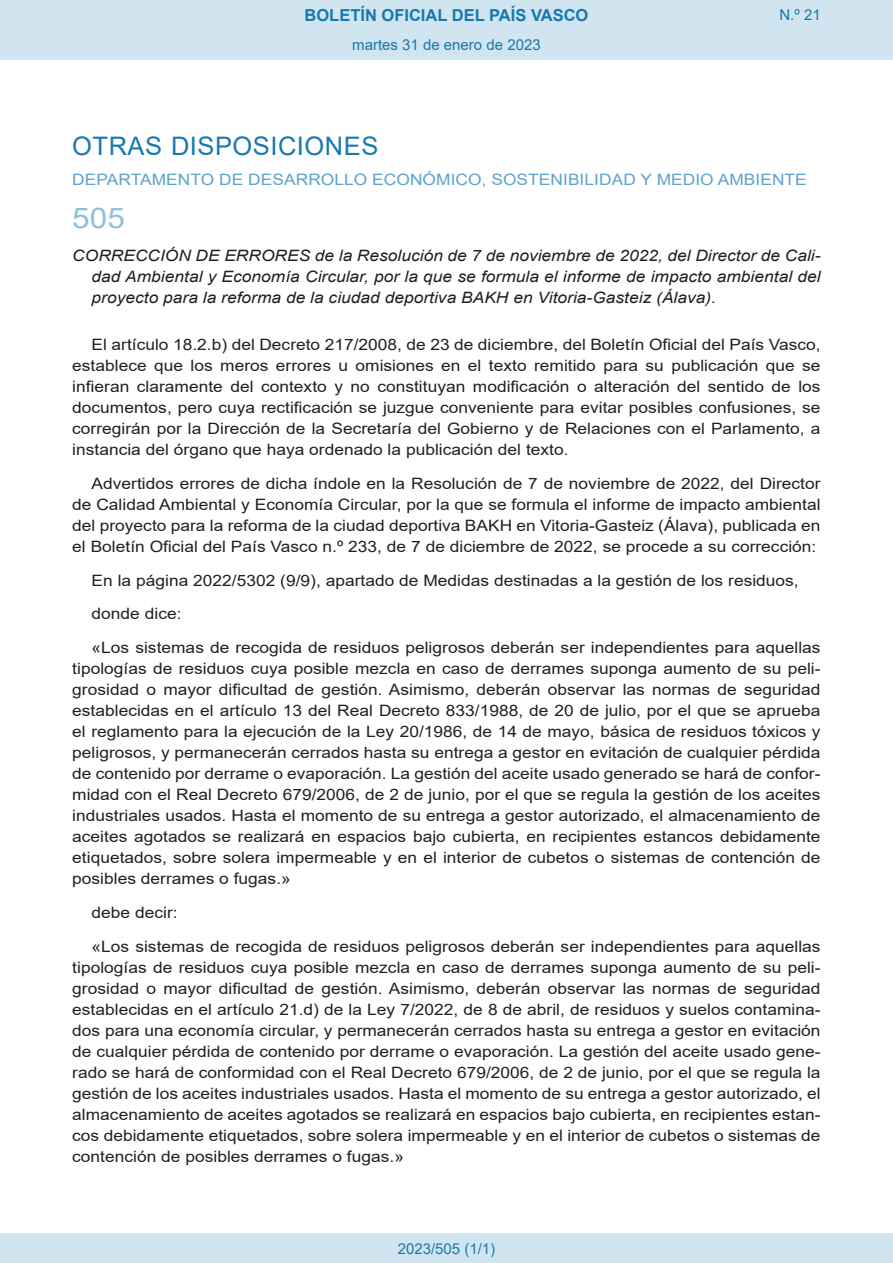
<style>
.page{position:relative;width:893px;height:1263px;background:#fff}
.page>*{position:absolute;margin:0;border:0;box-sizing:border-box;transform-origin:0 0}
.BOPVOrden{font:28.5px "Arial";color:#90c0db;scale:1.11 1}
.BOPVSeccion{font:25.5px "Arial";letter-spacing:.02em;color:#1879ad}
.t1{font:700 16.5px "Arial";color:#1879ad}
.BOPVDetalle{font:15.6px/21px "Arial";color:#231f20;text-align:justify;scale:1.11 1}
.BOPVTitulo{font:italic 15.6px/21px "Arial";color:#231f20;text-align:justify;scale:1.11 1}
.BOPVOrganismo{font:15.6px "Arial";letter-spacing:.005em;color:#5ea4ca;scale:1.11 1}
.Paginacion_Centro{font:15px "Arial";color:#1879ad}
</style>
<div class="page">
<div style="left:0;top:0;width:893px;height:60px;background:#d0e5f0"></div>
<div style="left:0;top:1233px;width:893px;height:30px;background:#d0e5f0"></div>
<p class="t1" style="left:305px;top:3px;width:285px">BOLETÍN OFICIAL DEL PAÍS VASCO</p>
<p class="Paginacion_Centro" style="left:352px;top:35px;width:190px">martes 31 de enero de 2023</p>
<p class="Paginacion_Centro" style="left:779px;top:5px;width:43px">N.º 21</p>
<p class="BOPVSeccion" style="left:72px;top:128px;width:308px">OTRAS DISPOSICIONES</p>
<p class="BOPVOrganismo" style="left:72px;top:169px;width:663px">DEPARTAMENTO DE DESARROLLO ECONÓMICO, SOSTENIBILIDAD Y MEDIO AMBIENTE</p>
<p class="BOPVOrden" style="left:72px;top:198px;width:49px">505</p>
<p class="BOPVTitulo" style="left:92px;top:246px;width:658px;text-indent:-19px">CORRECCIÓN DE ERRORES de la Resolución de 7 de noviembre de 2022, del Director de Cali&shy;dad Ambiental y Economía Circular, por la que se formula el informe de impacto ambiental del proyecto para la reforma de la ciudad deportiva BAKH en Vitoria-Gasteiz (Álava).</p>
<p class="BOPVDetalle" style="left:72px;top:334px;width:676px;text-indent:19px">El artículo 18.2.b) del Decreto 217/2008, de 23 de diciembre, del Boletín Oficial del País Vasco, establece que los meros errores u omisiones en el texto remitido para su publicación que se infieran claramente del contexto y no constituyan modificación o alteración del sentido de los documentos, pero cuya rectificación se juzgue conveniente para evitar posibles confusiones, se corregirán por la Dirección de la Secretaría del Gobierno y de Relaciones con el Parlamento, a instancia del órgano que haya ordenado la publicación del texto.</p>
<p class="BOPVDetalle" style="left:72px;top:473px;width:676px;text-indent:19px">Advertidos errores de dicha índole en la Resolución de 7 de noviembre de 2022, del Director de Calidad Ambiental y Economía Circular, por la que se formula el informe de impacto ambiental del proyecto para la reforma de la ciudad deportiva BAKH en Vitoria-Gasteiz (Álava), publicada en el Boletín Oficial del País Vasco n.º 233, de 7 de diciembre de 2022, se procede a su corrección:</p>
<p class="BOPVDetalle" style="left:92px;top:569px;width:638px">En la página 2022/5302 (9/9), apartado de Medidas destinadas a la gestión de los residuos,</p>
<p class="BOPVDetalle" style="left:92px;top:603px;width:83px">donde dice:</p>
<p class="BOPVDetalle" style="left:72px;top:637px;width:676px;text-indent:19px">«Los sistemas de recogida de residuos peligrosos deberán ser independientes para aquellas tipologías de residuos cuya posible mezcla en caso de derrames suponga aumento de su peli&shy;grosidad o mayor dificultad de gestión. Asimismo, deberán observar las normas de seguridad establecidas en el artículo 13 del Real Decreto 833/1988, de 20 de julio, por el que se aprueba el reglamento para la ejecución de la Ley 20/1986, de 14 de mayo, básica de residuos tóxicos y peligrosos, y permanecerán cerrados hasta su entrega a gestor en evitación de cualquier pérdida de contenido por derrame o evaporación. La gestión del aceite usado generado se hará de confor&shy;midad con el Real Decreto 679/2006, de 2 de junio, por el que se regula la gestión de los aceites industriales usados. Hasta el momento de su entrega a gestor autorizado, el almacenamiento de aceites agotados se realizará en espacios bajo cubierta, en recipientes estancos debidamente etiquetados, sobre solera impermeable y en el interior de cubetos o sistemas de contención de posibles derrames o fugas.»</p>
<p class="BOPVDetalle" style="left:92px;top:902px;width:79px">debe decir:</p>
<p class="BOPVDetalle" style="left:72px;top:935px;width:676px;text-indent:19px">«Los sistemas de recogida de residuos peligrosos deberán ser independientes para aquellas tipologías de residuos cuya posible mezcla en caso de derrames suponga aumento de su peli&shy;grosidad o mayor dificultad de gestión. Asimismo, deberán observar las normas de seguridad establecidas en el artículo 21.d) de la Ley 7/2022, de 8 de abril, de residuos y suelos contamina&shy;dos para una economía circular, y permanecerán cerrados hasta su entrega a gestor en evitación de cualquier pérdida de contenido por derrame o evaporación. La gestión del aceite usado gene&shy;rado se hará de conformidad con el Real Decreto 679/2006, de 2 de junio, por el que se regula la gestión de los aceites industriales usados. Hasta el momento de su entrega a gestor autorizado, el almacenamiento de aceites agotados se realizará en espacios bajo cubierta, en recipientes estan&shy;cos debidamente etiquetados, sobre solera impermeable y en el interior de cubetos o sistemas de contención de posibles derrames o fugas.»</p>
<p class="Paginacion_Centro" style="left:398px;top:1238px;width:99px">2023/505 (1/1)</p>
</div>
